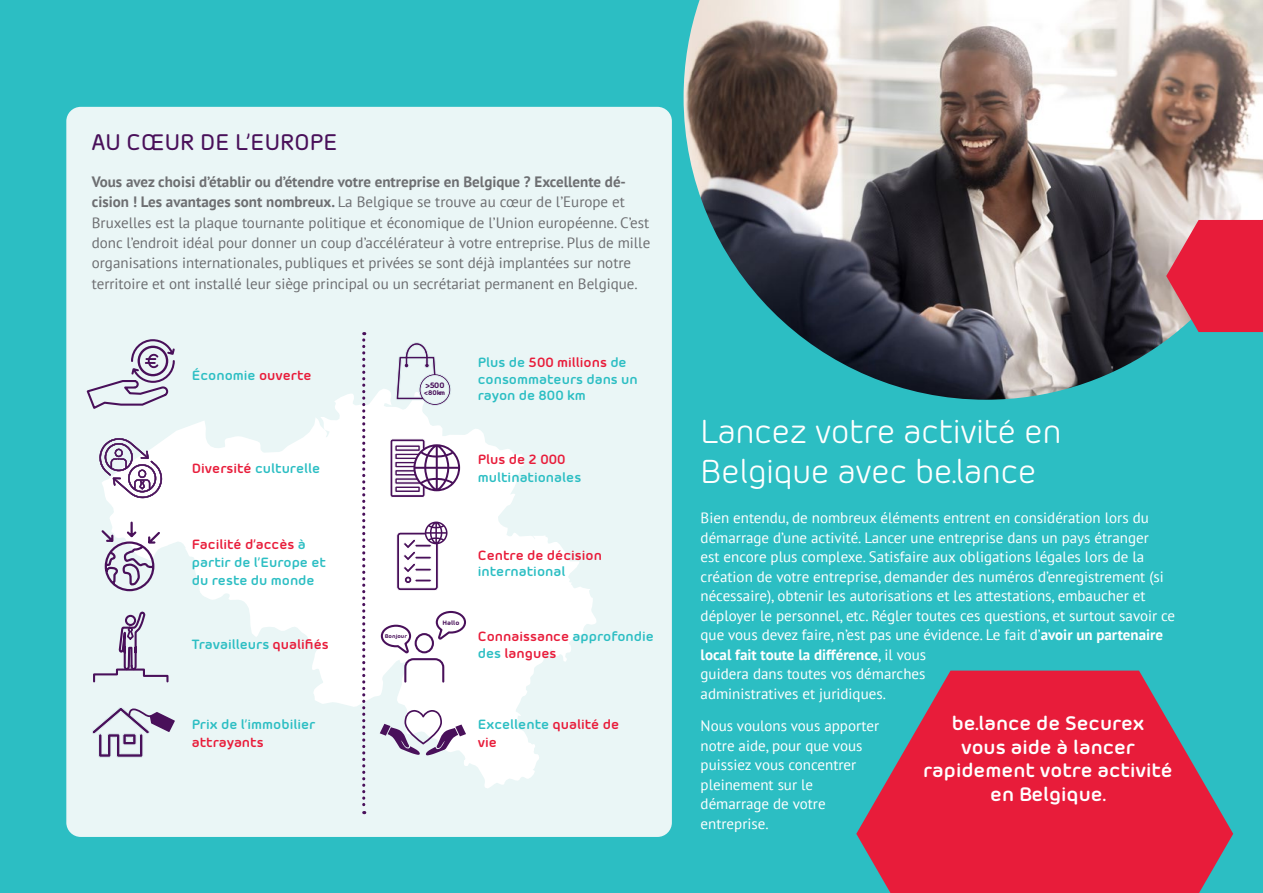
<style>
.page{position:relative;width:1263px;height:893px;background:#2cbec3}
.page>*{position:absolute;margin:0;border:0;box-sizing:border-box;transform-origin:0 0}
.t1{font:33px/39.6px "Morebi Rounded";color:#fff}
.t2{font:500 22.5px "Morebi Rounded";letter-spacing:.005em;color:#49105a}
.t3{font:700 19.5px/23.4px "Morebi Rounded";color:#fff;text-align:center}
.t4{font:15px/19.5px "PT Sans";color:#fff}
.t5{font:15px/20.2px "PT Sans";color:#6d6e71}
.t6{font:700 13.35px/17.9px "Morebi Rounded";color:#2cbec3}
.t7{font:700 13.35px/17.9px "Morebi Rounded";color:#e81c3a}
.t8{font:900 7.8px "Morebi Rounded";color:#49105a}
.t9{font:900 6.6px "Morebi Rounded";color:#49105a}
.t10{font:900 6.3px "Morebi Rounded";color:#49105a}
.t11{font:900 5.4px "Morebi Rounded";color:#49105a}
.s1{font-weight:700}
.s2{color:#e81c3a}
.s3{color:#2cbec3}
</style>
<div class="page">
<div style="left:66px;top:107px;width:606px;height:730px;background:#eaf6f6;border-radius:14px"></div>
<img style="left:684px;top:0;width:579px;height:400px">
<svg style="left:1166px;top:220px;width:97px;height:112px;background:#e13850"></svg>
<svg style="left:106px;top:389px;width:490px;height:399px;fill:#fff"></svg>
<svg style="left:99px;top:438px;width:65px;height:60px"></svg>
<svg style="left:362px;top:332px;width:3px;height:482px"></svg>
<svg style="left:389px;top:438px;width:71px;height:60px;background:#c3b0c8"></svg>
<svg style="left:396px;top:342px;width:55px;height:64px"></svg>
<svg style="left:380px;top:610px;width:87px;height:74px;background:#ebe6ed"></svg>
<svg style="left:86px;top:339px;width:90px;height:72px"></svg>
<svg style="left:93px;top:520px;width:77px;height:165px"></svg>
<svg style="left:92px;top:706px;width:83px;height:52px"></svg>
<svg style="left:380px;top:710px;width:86px;height:46px"></svg>
<svg style="left:396px;top:521px;width:51px;height:70px;background:#d7cadb"></svg>
<svg style="left:856px;top:671px;width:377px;height:222px;fill:#e81c3a"></svg>
<h2 class="t2" style="left:92px;top:126px;width:247px">AU CŒUR DE L’EUROPE</h2>
<p class="t5" style="left:92px;top:171px;width:560px"><span class="s1">Vous avez choisi d’établir ou d’étendre votre entreprise en Belgique ? Excellente dé&shy;cision ! Les avantages sont nombreux.</span> La Belgique se trouve au cœur de l’Europe et Bruxelles est la plaque tournante politique et économique de l’Union européenne. C’est donc l’endroit idéal pour donner un coup d’accélérateur à votre entreprise. Plus de mille organisations internationales, publiques et privées se sont déjà implantées sur notre territoire et ont installé leur siège principal ou un secrétariat permanent en Belgique.</p>
<p class="t6" style="left:192px;top:365px;width:121px">Économie <span class="s2">ouverte</span></p>
<p class="t6" style="left:192px;top:459px;width:130px"><span class="s2">Diversité</span> culturelle</p>
<p class="t6" style="left:192px;top:535px;width:136px"><span class="s2">Facilité d’accès</span> à partir de l’Europe et du reste du monde</p>
<p class="t6" style="left:192px;top:635px;width:138px">Travailleurs <span class="s2">qualifiés</span></p>
<p class="t6" style="left:192px;top:714px;width:125px">Prix de l’immobilier</p>
<p class="t7" style="left:192px;top:732px;width:73px">attrayants</p>
<p class="t8" style="left:425px;top:379px;width:21px">&gt;500</p>
<p class="t6" style="left:478px;top:353px;width:162px;line-height:16.4px">Plus de <span class="s2">500 millions</span> de consommateurs dans un</p>
<p class="t9" style="left:424px;top:388px;width:22px">&lt;80km</p>
<p class="t6" style="left:478px;top:385px;width:110px">rayon de 800 km</p>
<p class="t7" style="left:478px;top:450px;width:89px">Plus de 2 000</p>
<p class="t6" style="left:478px;top:467px;width:105px">multinationales</p>
<p class="t11" style="left:385px;top:632px;width:24px">Bonjour</p>
<p class="t10" style="left:442px;top:618px;width:18px">Hallo</p>
<p class="t7" style="left:478px;top:545px;width:126px">Centre de décision</p>
<p class="t6" style="left:478px;top:561px;width:89px">international</p>
<p class="t7" style="left:478px;top:627px;width:178px;line-height:16.4px">Connaissance <span class="s3">approfondie des</span> langues</p>
<p class="t7" style="left:478px;top:714px;width:143px"><span class="s3">Excellente</span> qualité de vie</p>
<h1 class="t1" style="left:701px;top:410px;width:362px">Lancez votre activité en<br>Belgique avec be.lance</h1>
<p class="t4" style="left:701px;top:508px;width:476px">Bien entendu, de nombreux éléments entrent en considération lors du démarrage d’une activité. Lancer une entreprise dans un pays étranger<br>est encore plus complexe. Satisfaire aux obligations légales lors de la création de votre entreprise, demander des numéros d’enregistrement (si nécessaire), obtenir les autorisations et les attestations, embaucher et déployer le personnel, etc. Régler toutes ces questions, et surtout savoir ce que vous devez faire, n’est pas une évidence. Le fait d’<span class="s1">avoir un partenaire local fait toute la différence</span>, il vous<br>guidera dans toutes vos démarches<br>administratives et juridiques.</p>
<p class="t4" style="left:701px;top:716px;width:180px">Nous voulons vous apporter notre aide, pour que vous puissiez vous concentrer pleinement sur le démarrage de votre entreprise.</p>
<h3 class="t3" style="left:923px;top:710px;width:251px">be.lance de Securex<br>vous aide à lancer rapidement votre activité en Belgique.</h3>
</div>
